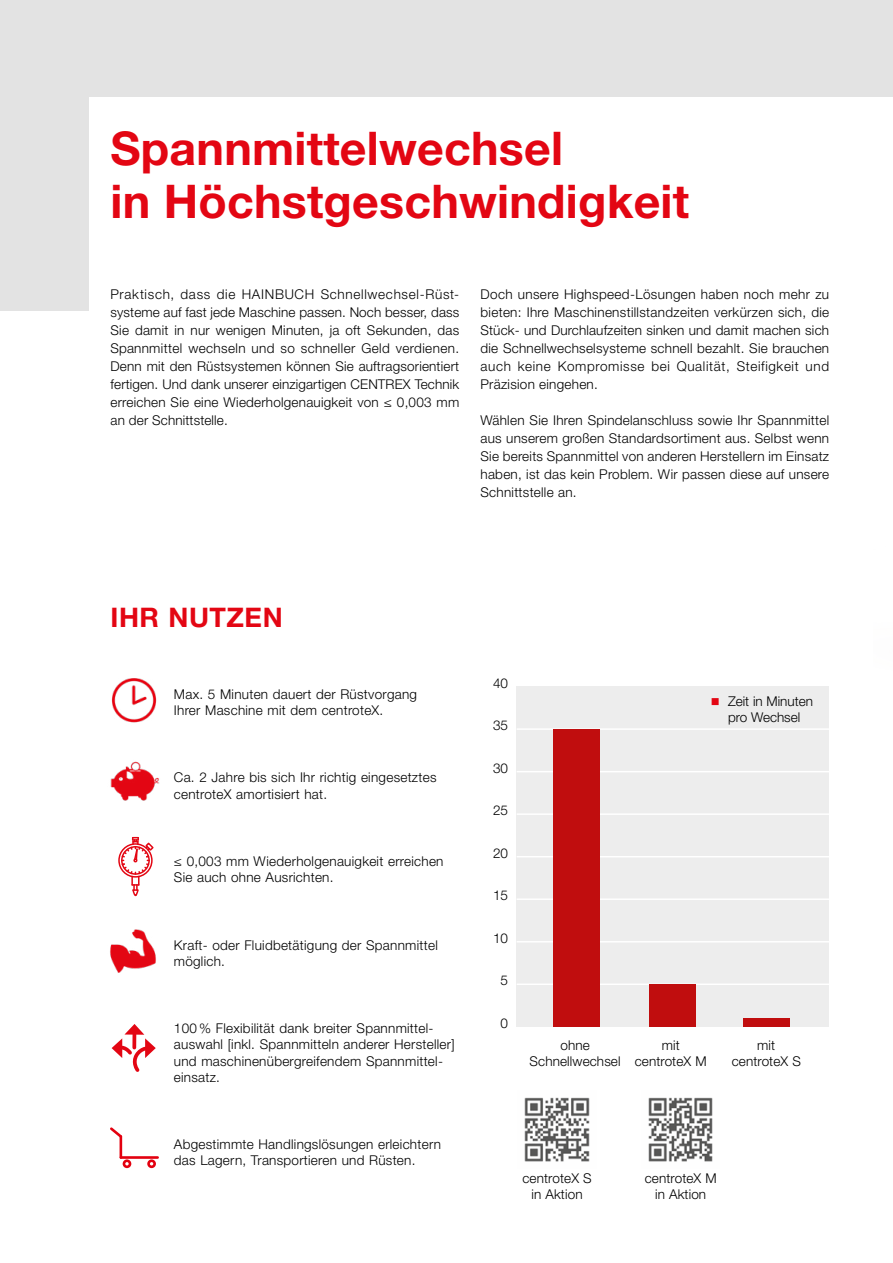
<style>
.page{position:relative;width:893px;height:1263px;background:#fff}
.page>*{position:absolute;margin:0;border:0;box-sizing:border-box;transform-origin:0 0}
.t1{font:700 46.5px/52.5px "Helvetica Neue LT Pro";letter-spacing:.005em;color:#e30613}
.t2{font:700 27px "Helvetica Neue LT Pro";letter-spacing:.02em;color:#e30613}
.t3{font:300 13.5px/18px "Helvetica Neue LT Pro";letter-spacing:.02em;color:#000}
.t4{font:300 13.5px/16.2px "Helvetica Neue LT Pro";color:#000;text-align:center}
.s1{color:#e30613}
</style>
<div class="page">
<div style="left:0;top:0;width:893px;height:310px;background:#e3e3e3"></div>
<div style="left:90px;top:98px;width:803px;height:256px;background:#fff"></div>
<img style="left:111px;top:678px;width:46px;height:45px">
<img style="left:110px;top:761px;width:49px;height:40px">
<img style="left:110px;top:929px;width:46px;height:44px">
<div style="left:118px;top:843px;width:35px;height:34px;border:2px solid #e30613;border-radius:50%"></div>
<svg style="left:121px;top:837px;width:33px;height:59px"></svg>
<svg style="left:112px;top:1024px;width:44px;height:48px"></svg>
<img style="left:524px;top:1097px;width:66px;height:65px">
<img style="left:648px;top:1097px;width:65px;height:65px">
<hr style="left:120px;top:1136px;width:2px;height:21px;background:#e3000f">
<svg style="left:110px;top:1127px;width:13px;height:13px"></svg>
<hr style="left:121px;top:1156px;width:37px;height:3px;background:#e3000f">
<div style="left:123px;top:1159px;width:8px;height:9px;border:3px solid #e3000f;border-radius:50%"></div>
<div style="left:147px;top:1159px;width:9px;height:9px;border:3px solid #e3000f;border-radius:50%"></div>
<div style="left:517px;top:687px;width:312px;height:340px;background:#ededed"></div>
<hr style="left:517px;top:728px;width:340px;height:2px;background:#fff">
<hr style="left:517px;top:771px;width:340px;height:1px;background:#fff">
<hr style="left:517px;top:813px;width:340px;height:2px;background:#fff">
<hr style="left:517px;top:856px;width:340px;height:1px;background:#fff">
<hr style="left:517px;top:898px;width:340px;height:2px;background:#fff">
<hr style="left:517px;top:941px;width:340px;height:1px;background:#fff">
<hr style="left:517px;top:983px;width:340px;height:2px;background:#fff">
<div style="left:553px;top:729px;width:47px;height:298px;background:#c00d0e"></div>
<div style="left:649px;top:984px;width:47px;height:43px;background:#c00d0e"></div>
<div style="left:743px;top:1018px;width:47px;height:9px;background:#c00d0e"></div>
<h1 class="t1" style="left:111px;top:121px;width:580px">Spannmittelwechsel<br>in Höchstgeschwindigkeit</h1>
<p class="t3" style="left:111px;top:285px;width:350px;text-align:justify">Praktisch, dass die HAINBUCH Schnellwechsel-Rüst&shy;systeme auf fast jede Maschine passen. Noch besser, dass Sie damit in nur wenigen Minuten, ja oft Sekunden, das Spannmittel wechseln und so schneller Geld verdienen.<br>Denn mit den Rüstsystemen können Sie auftragsorientiert fertigen. Und dank unserer einzigartigen CENTREX Technik erreichen Sie eine Wiederholgenauigkeit von ≤ 0,003 mm an der Schnittstelle.</p>
<p class="t3" style="left:480px;top:285px;width:350px;text-align:justify">Doch unsere Highspeed-Lösungen haben noch mehr zu bieten: Ihre Maschinenstillstandzeiten verkürzen sich, die Stück- und Durchlaufzeiten sinken und damit machen sich die Schnellwechselsysteme schnell bezahlt. Sie brauchen auch keine Kompromisse bei Qualität, Steifigkeit und Präzision eingehen.</p>
<p class="t3" style="left:480px;top:411px;width:350px;text-align:justify">Wählen Sie Ihren Spindelanschluss sowie Ihr Spannmittel aus unserem großen Standardsortiment aus. Selbst wenn Sie bereits Spannmittel von anderen Herstellern im Einsatz haben, ist das kein Problem. Wir passen diese auf unsere Schnittstelle an.</p>
<h2 class="t2" style="left:111px;top:601px;width:174px">IHR NUTZEN</h2>
<p class="t3" style="left:174px;top:686px;width:245px;line-height:16.2px">Max. 5 Minuten dauert der Rüstvorgang<br>Ihrer Maschine mit dem centroteX.</p>
<p class="t3" style="left:174px;top:769px;width:264px;line-height:16.2px">Ca. 2 Jahre bis sich Ihr richtig eingesetztes centroteX amortisiert hat.</p>
<p class="t3" style="left:174px;top:853px;width:271px;line-height:16.2px">≤ 0,003 mm Wiederholgenauigkeit erreichen<br>Sie auch ohne Ausrichten.</p>
<p class="t3" style="left:174px;top:936px;width:265px;line-height:16.2px">Kraft- oder Fluidbetätigung der Spannmittel möglich.</p>
<p class="t3" style="left:174px;top:1020px;width:282px;line-height:16.2px">100 % Flexibilität dank breiter Spannmittel&shy;auswahl [inkl. Spannmitteln anderer Hersteller] und maschinenübergreifendem Spannmittel&shy;einsatz.</p>
<p class="t3" style="left:174px;top:1136px;width:269px;line-height:16.2px">Abgestimmte Handlingslösungen erleichtern das Lagern, Transportieren und Rüsten.</p>
<p class="t3" style="left:493px;top:674px;width:17px">40</p>
<p class="t3" style="left:493px;top:716px;width:17px">35</p>
<p class="t3" style="left:493px;top:759px;width:17px">30</p>
<p class="t3" style="left:493px;top:801px;width:17px">25</p>
<p class="t3" style="left:493px;top:844px;width:17px">20</p>
<p class="t3" style="left:493px;top:886px;width:17px">15</p>
<p class="t3" style="left:493px;top:929px;width:17px">10</p>
<p class="t3" style="left:501px;top:971px;width:9px">5</p>
<p class="t3" style="left:501px;top:1014px;width:9px">0</p>
<p class="t4" style="left:711px;top:692px;width:104px"><span class="s1">■</span> Zeit in Minuten pro Wechsel</p>
<p class="t3" style="left:530px;top:1036px;width:93px;line-height:16.2px;text-align:center">ohne<br>Schnellwechsel</p>
<p class="t3" style="left:635px;top:1036px;width:73px;line-height:16.2px;text-align:center">mit centroteX M</p>
<p class="t3" style="left:732px;top:1036px;width:71px;line-height:16.2px;text-align:center">mit centroteX S</p>
<p class="t3" style="left:522px;top:1169px;width:71px;line-height:16.2px;text-align:center">centroteX S in Aktion</p>
<p class="t3" style="left:645px;top:1169px;width:73px;line-height:16.2px;text-align:center">centroteX M in Aktion</p>
</div>
